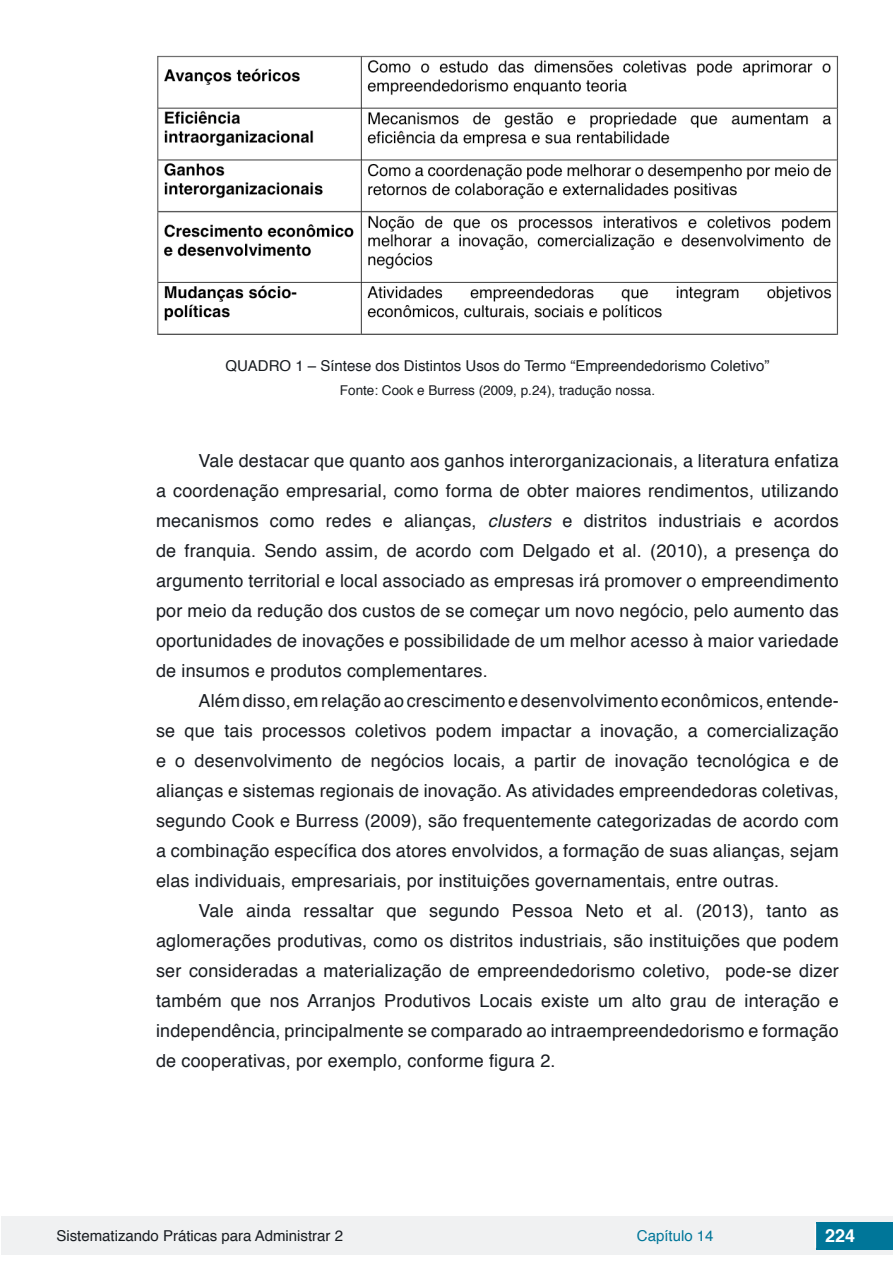
<style>
.page{position:relative;width:893px;height:1263px;background:#fff}
.page>*{position:absolute;margin:0;border:0;box-sizing:border-box;transform-origin:0 0}
.txt{font:18px/30px "Helvetica";letter-spacing:.01em;color:#181c21;text-align:justify}
.t1{font:700 18px "Helvetica";color:#fff}
.ref_tabelas{font:15px "Helvetica";color:#181c21}
.t2{font:15px "Helvetica";color:#007699}
.tab_fonte{font:13.5px "Helvetica";color:#181c21}
.s1{font-style:italic}
</style>
<div class="page">
<div style="left:1px;top:1216px;width:891px;height:38px;background:#f0f1f2"></div>
<div style="left:816px;top:1222px;width:77px;height:27px;background:#007699"></div>
<svg style="left:815px;top:1224px;width:1px;height:24px"></svg>
<img style="left:157px;top:55px;width:682px;height:280px">
<p class="ref_tabelas" style="left:225px;top:354px;width:546px">QUADRO 1 – Síntese dos Distintos Usos do Termo “Empreendedorismo Coletivo”</p>
<p class="tab_fonte" style="left:340px;top:380px;width:317px">Fonte: Cook e Burress (2009, p.24), tradução nossa.</p>
<p class="txt" style="left:156px;top:446px;width:684px;text-indent:43px">Vale destacar que quanto aos ganhos interorganizacionais, a literatura enfatiza a coordenação empresarial, como forma de obter maiores rendimentos, utilizando mecanismos como redes e alianças, <span class="s1">clusters</span> e distritos industriais e acordos de franquia. Sendo assim, de acordo com Delgado et al. (2010), a presença do argumento territorial e local associado as empresas irá promover o empreendimento por meio da redução dos custos de se começar um novo negócio, pelo aumento das oportunidades de inovações e possibilidade de um melhor acesso à maior variedade de insumos e produtos complementares.</p>
<p class="txt" style="left:156px;top:686px;width:684px;text-indent:43px">Além disso, em relação ao crescimento e desenvolvimento econômicos, entende&shy;se que tais processos coletivos podem impactar a inovação, a comercialização e o desenvolvimento de negócios locais, a partir de inovação tecnológica e de alianças e sistemas regionais de inovação. As atividades empreendedoras coletivas, segundo Cook e Burress (2009), são frequentemente categorizadas de acordo com a combinação específica dos atores envolvidos, a formação de suas alianças, sejam elas individuais, empresariais, por instituições governamentais, entre outras.</p>
<p class="txt" style="left:156px;top:896px;width:684px;text-indent:43px">Vale ainda ressaltar que segundo Pessoa Neto et al. (2013), tanto as aglomerações produtivas, como os distritos industriais, são instituições que podem ser consideradas a materialização de empreendedorismo coletivo, pode-se dizer também que nos Arranjos Produtivos Locais existe um alto grau de interação e independência, principalmente se comparado ao intraempreendedorismo e formação de cooperativas, por exemplo, conforme figura 2.</p>
<p class="ref_tabelas" style="left:56px;top:1224px;width:288px">Sistematizando Práticas para Administrar 2</p>
<p class="t2" style="left:637px;top:1224px;width:78px">Capítulo 14</p>
<p class="t1" style="left:825px;top:1221px;width:32px">224</p>
</div>
